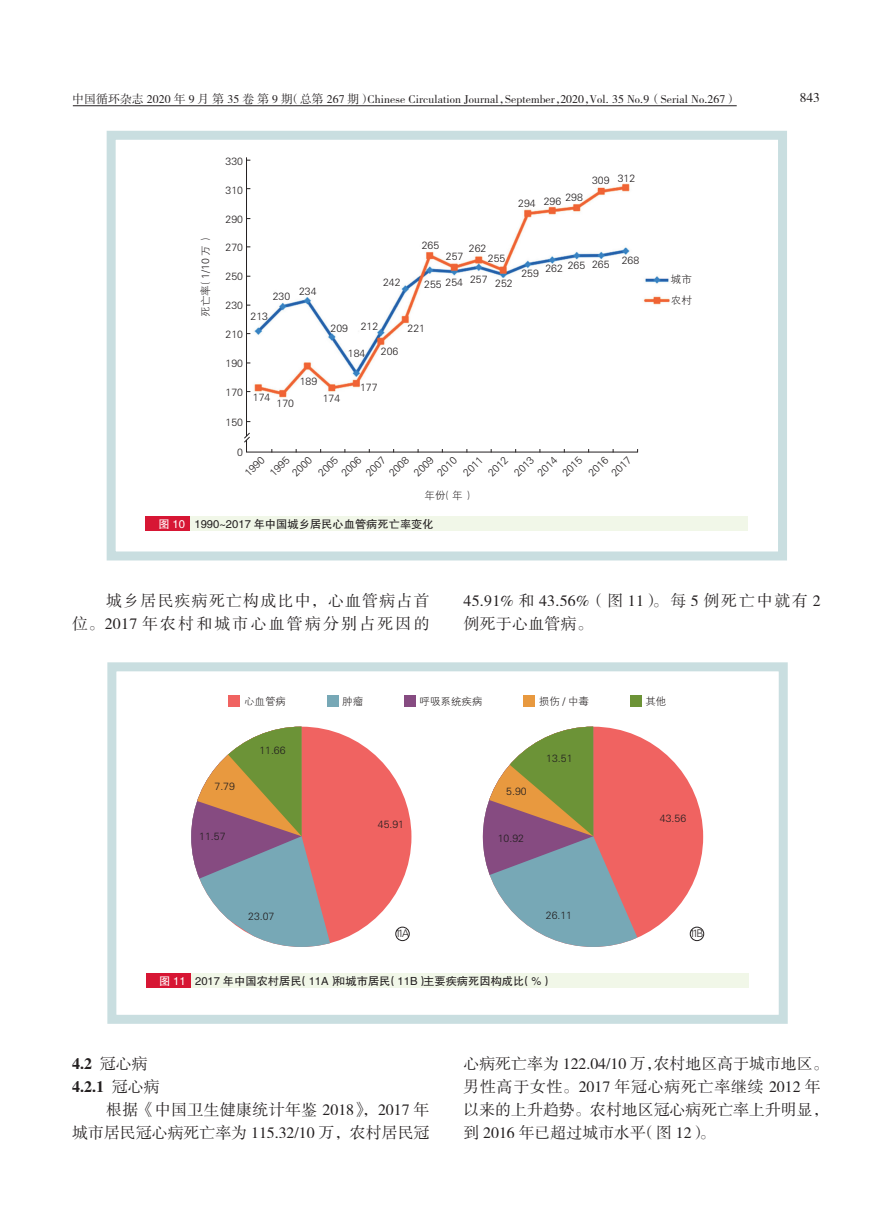
<style>
.page{position:relative;width:893px;height:1212px;background:#fff}
.page>*{position:absolute;margin:0;border:0;box-sizing:border-box;transform-origin:0 0}
.t1{font:15.9px/23.1px "FZSSJW GB1 0";color:#231f20;text-align:right}
.t2{font:15.9px/23.1px "FZSSJW GB1 0";letter-spacing:.075em;color:#231f20;text-align:right}
.t3{font:15.9px/23.1px "FZSSJW GB1 0";letter-spacing:.02em;color:#231f20}
.t4{font:15.9px/23.1px "FZXBSJW GB1 0";color:#231f20}
.t5{font:13.5px "FZSSK GBK1 0";color:#231f20}
.t6{font:11.85px "FZSSK GBK1 0";letter-spacing:.01em;color:#231f20}
.t7{font:11.25px "FZHTJW GB1 0";color:#231f20}
.t8{font:10.5px/20.9px "FZXH1 JW GB1 0";color:#231f20}
.s1{color:#fff}
.s2{font-family:"FZSSJW GB1 0"}
</style>
<div class="page">
<hr style="left:73px;top:105px;width:664px;height:1px;background:#231f20">
<div style="left:183px;top:516px;width:565px;height:14px;background:#f1f7e8"></div>
<div style="left:146px;top:517px;width:44px;height:14px;background:#d71634"></div>
<div style="left:184px;top:973px;width:565px;height:14px;background:#f1f7e8"></div>
<div style="left:146px;top:973px;width:45px;height:15px;background:#d71634"></div>
<div style="left:107px;top:131px;width:680px;height:429px;border:9px solid #c9dee0"></div>
<div style="left:107px;top:662px;width:681px;height:362px;border:9px solid #c9dee0"></div>
<img style="left:254px;top:183px;width:416px;height:215px">
<hr style="left:246px;top:157px;width:1px;height:279px;background:#231f20">
<svg style="left:244px;top:432px;width:394px;height:21px"></svg>
<div style="left:396px;top:927px;width:13px;height:14px;border:1px solid #231f20;border-radius:50%"></div>
<div style="left:690px;top:927px;width:14px;height:14px;border:1px solid #231f20;border-radius:50%"></div>
<div style="left:191px;top:727px;width:220px;height:220px;background:#f06361;border-radius:50%"></div>
<svg style="left:191px;top:727px;width:153px;height:220px"></svg>
<div style="left:483px;top:727px;width:220px;height:220px;background:#f06361;border-radius:50%"></div>
<svg style="left:483px;top:727px;width:177px;height:220px"></svg>
<div style="left:229px;top:695px;width:11px;height:11px;background:#f06361"></div>
<div style="left:327px;top:695px;width:11px;height:11px;background:#77a8b6"></div>
<div style="left:404px;top:695px;width:11px;height:11px;background:#864b81"></div>
<div style="left:524px;top:695px;width:11px;height:11px;background:#e8993f"></div>
<div style="left:630px;top:695px;width:11px;height:11px;background:#6c9337"></div>
<p class="t6" style="left:72px;top:93px;width:666px">中国循环杂志 2020 年 9 月 第 35 卷 第 9 期（总第 267 期）Chinese Circulation Journal，September，2020，Vol. 35 No.9（Serial No.267）</p>
<p class="t5" style="left:800px;top:91px;width:22px">843</p>
<p class="t8" style="left:195px;top:317px;width:85px;rotate:-90deg">死亡率（1/10 万）</p>
<p class="t8" style="left:225px;top:151px;width:19px">330</p>
<p class="t8" style="left:225px;top:180px;width:19px">310</p>
<p class="t8" style="left:225px;top:209px;width:19px">290</p>
<p class="t8" style="left:225px;top:237px;width:19px">270</p>
<p class="t8" style="left:225px;top:267px;width:19px">250</p>
<p class="t8" style="left:225px;top:295px;width:19px">230</p>
<p class="t8" style="left:225px;top:324px;width:19px">210</p>
<p class="t8" style="left:225px;top:353px;width:19px">190</p>
<p class="t8" style="left:273px;top:286px;width:19px">230</p>
<p class="t8" style="left:251px;top:306px;width:19px">213</p>
<p class="t8" style="left:299px;top:282px;width:19px">234</p>
<p class="t8" style="left:383px;top:273px;width:19px">242</p>
<p class="t8" style="left:565px;top:187px;width:19px">298</p>
<p class="t8" style="left:518px;top:192px;width:44px">294 296</p>
<p class="t8" style="left:592px;top:169px;width:45px">309 312</p>
<p class="t8" style="left:422px;top:235px;width:19px">265</p>
<p class="t8" style="left:469px;top:238px;width:19px">262</p>
<p class="t8" style="left:446px;top:247px;width:19px">257</p>
<p class="t8" style="left:488px;top:248px;width:19px">255</p>
<p class="t8" style="left:424px;top:273px;width:90px">255 254 257 252</p>
<p class="t8" style="left:592px;top:252px;width:49px">265 268</p>
<p class="t8" style="left:545px;top:256px;width:41px">262 265</p>
<p class="t8" style="left:521px;top:263px;width:19px">259</p>
<p class="t8" style="left:331px;top:318px;width:19px">209</p>
<p class="t8" style="left:361px;top:316px;width:19px">212</p>
<p class="t8" style="left:348px;top:343px;width:19px">184</p>
<p class="t8" style="left:381px;top:341px;width:19px">206</p>
<p class="t8" style="left:407px;top:318px;width:19px">221</p>
<p class="t8" style="left:300px;top:371px;width:19px">189</p>
<p class="t8" style="left:360px;top:377px;width:19px">177</p>
<p class="t8" style="left:225px;top:382px;width:19px">170</p>
<p class="t8" style="left:225px;top:412px;width:19px">150</p>
<p class="t8" style="left:237px;top:442px;width:7px">0</p>
<p class="t8" style="left:253px;top:387px;width:19px">174</p>
<p class="t8" style="left:323px;top:388px;width:19px">174</p>
<p class="t8" style="left:277px;top:393px;width:19px">170</p>
<p class="t8" style="left:253px;top:456px;width:25px;line-height:17.7px;text-indent:-18px;rotate:-45deg">1990<br>1995</p>
<p class="t8" style="left:301px;top:455px;width:25px;line-height:18.5px;text-indent:-18px;rotate:-45deg">2000<br>2005</p>
<p class="t8" style="left:336px;top:468px;width:25px;rotate:-45deg">2006</p>
<p class="t8" style="left:360px;top:468px;width:25px;rotate:-45deg">2007</p>
<p class="t8" style="left:384px;top:468px;width:25px;rotate:-45deg">2008</p>
<p class="t8" style="left:422px;top:458px;width:25px;line-height:16.4px;text-indent:-16px;rotate:-45deg">2009<br>2010</p>
<p class="t8" style="left:458px;top:468px;width:25px;rotate:-45deg">2011</p>
<p class="t8" style="left:483px;top:468px;width:25px;rotate:-45deg">2012</p>
<p class="t8" style="left:509px;top:468px;width:25px;rotate:-45deg">2013</p>
<p class="t8" style="left:532px;top:468px;width:25px;rotate:-45deg">2014</p>
<p class="t8" style="left:557px;top:468px;width:25px;rotate:-45deg">2015</p>
<p class="t8" style="left:583px;top:468px;width:25px;rotate:-45deg">2016</p>
<p class="t8" style="left:606px;top:468px;width:25px;rotate:-45deg">2017</p>
<p class="t8" style="left:424px;top:485px;width:51px">年份（年）</p>
<p class="t7" style="left:159px;top:518px;width:277px"><span class="s1">图 10</span> 1990~2017 年中国城乡居民心血管病死亡率变化</p>
<p class="t8" style="left:671px;top:269px;width:22px">城市农村</p>
<h1 class="t2" style="left:72px;top:590px;width:359px">城乡居民疾病死亡构成比中，心血管病占首<br>位。2017 年农村和城市心血管病分别占死因的</h1>
<h1 class="t3" style="left:463px;top:590px;width:359px">45.91% 和 43.56%（图 11）。每 5 例死亡中就有 2例死于心血管病。</h1>
<p class="t8" style="left:244px;top:691px;width:43px">心血管病</p>
<p class="t8" style="left:342px;top:691px;width:22px">肿瘤</p>
<p class="t8" style="left:420px;top:691px;width:64px">呼吸系统疾病</p>
<p class="t8" style="left:539px;top:691px;width:52px">损伤 / 中毒</p>
<p class="t8" style="left:645px;top:691px;width:22px">其他</p>
<p class="t8" style="left:215px;top:776px;width:22px">7.79</p>
<p class="t8" style="left:199px;top:826px;width:28px">11.57</p>
<p class="t8" style="left:259px;top:740px;width:28px">11.66</p>
<p class="t8" style="left:378px;top:814px;width:28px">45.91</p>
<p class="t8" style="left:506px;top:781px;width:22px">5.90</p>
<p class="t8" style="left:498px;top:828px;width:28px">10.92</p>
<p class="t8" style="left:546px;top:749px;width:28px">13.51</p>
<p class="t8" style="left:660px;top:808px;width:28px">43.56</p>
<p class="t8" style="left:248px;top:906px;width:28px">23.07</p>
<p class="t8" style="left:546px;top:905px;width:28px">26.11</p>
<p class="t8" style="left:395px;top:923px;width:16px">11A</p>
<p class="t8" style="left:690px;top:923px;width:16px">11B</p>
<p class="t7" style="left:159px;top:974px;width:395px"><span class="s1">图 11</span> 2017 年中国农村居民（11A）和城市居民（11B）主要疾病死因构成比（%）</p>
<h1 class="t4" style="left:72px;top:1052px;width:89px">4.2 <span class="s2">冠心病<br></span>4.2.1 <span class="s2">冠心病</span></h1>
<h1 class="t1" style="left:72px;top:1098px;width:359px">根据《中国卫生健康统计年鉴 2018》，2017 年<br>城市居民冠心病死亡率为 115.32/10 万，农村居民冠</h1>
<h1 class="t1" style="left:463px;top:1052px;width:367px;text-align:left">心病死亡率为 122.04/10 万，农村地区高于城市地区。男性高于女性。2017 年冠心病死亡率继续 2012 年以来的上升趋势。农村地区冠心病死亡率上升明显，到 2016 年已超过城市水平（图 12）。</h1>
</div>
